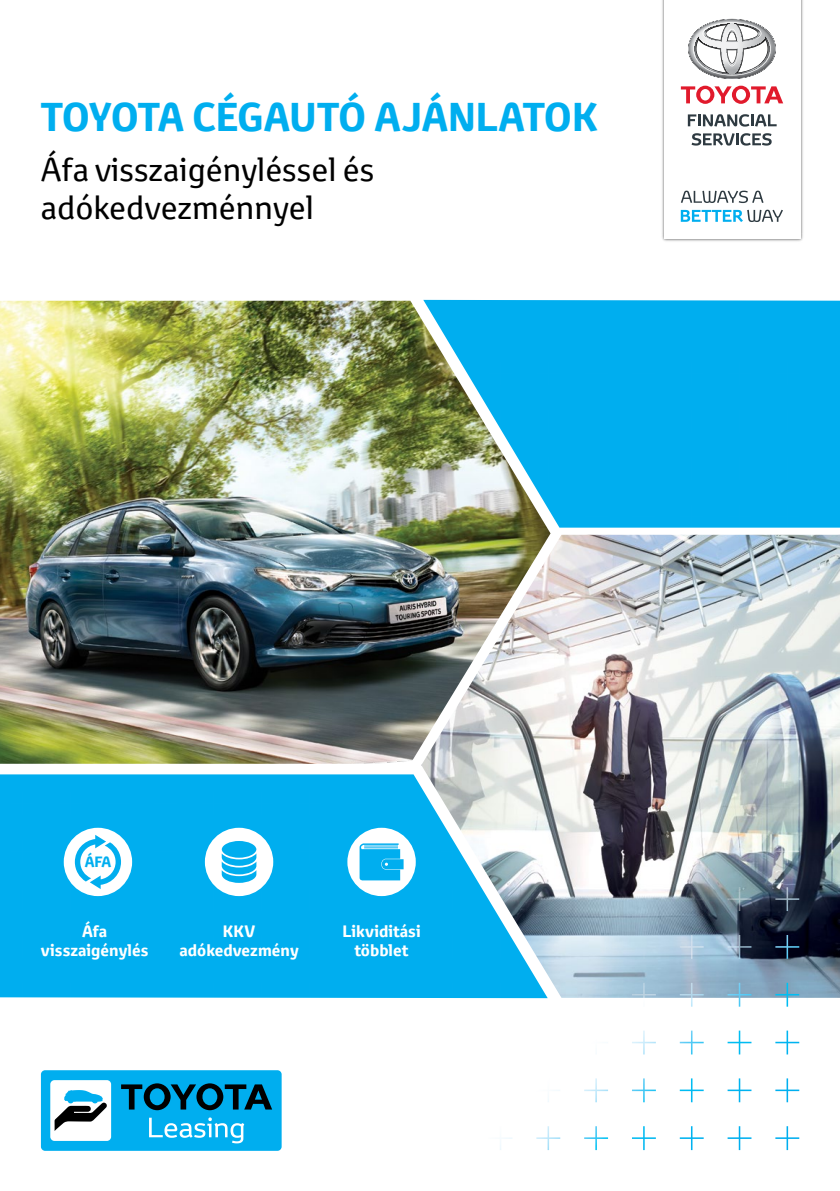
<style>
.page{position:relative;width:840px;height:1191px;background:#fff}
.page>*{position:absolute;margin:0;border:0;box-sizing:border-box;transform-origin:0 0}
.t1{font:700 39px "Toyota Text";letter-spacing:-.02em;color:#00aeef}
.t2{font:32px/38.4px "Toyota Text";color:#000}
.t3{font:700 16px/19.2px "Toyota Text";color:#fff;text-align:center}
.t4{font:700 14.6px "Toyota Text";color:#00aeef}
</style>
<div class="page">
<div style="left:0;top:774px;width:547px;height:224px;background:#00aeef"></div>
<img style="left:0;top:301px;width:550px;height:462px">
<img style="left:421px;top:535px;width:418px;height:462px">
<svg style="left:423px;top:300px;width:416px;height:227px;background:#1fafe0"></svg>
<img style="left:11px;top:361px;width:787px;height:72px">
<svg style="left:64px;top:827px;width:68px;height:69px"></svg>
<svg style="left:205px;top:827px;width:68px;height:69px"></svg>
<svg style="left:347px;top:827px;width:68px;height:69px"></svg>
<div style="left:41px;top:1070px;width:240px;height:80px;background:#00aeef;border-radius:4px"></div>
<svg style="left:121px;top:1083px;width:151px;height:27px"></svg>
<div style="left:50px;top:1080px;width:61px;height:61px;background:#fff;border-radius:4px"></div>
<svg style="left:149px;top:1117px;width:95px;height:26px"></svg>
<svg style="left:54px;top:1090px;width:53px;height:41px"></svg>
<img style="left:662px;top:0;width:141px;height:241px">
<div style="left:663px;top:0;width:136px;height:239px;background:#fff"></div>
<svg style="left:688px;top:19px;width:87px;height:60px"></svg>
<svg style="left:680px;top:86px;width:102px;height:18px"></svg>
<svg style="left:681px;top:191px;width:82px;height:12px"></svg>
<svg style="left:680px;top:210px;width:102px;height:12px"></svg>
<svg style="left:687px;top:114px;width:89px;height:13px"></svg>
<svg style="left:691px;top:133px;width:80px;height:13px"></svg>
<h1 class="t1" style="left:41px;top:91px;width:558px">TOYOTA CÉGAUTÓ AJÁNLATOK</h1>
<h2 class="t2" style="left:41px;top:150px;width:335px">Áfa visszaigényléssel és adókedvezménnyel</h2>
<p class="t4" style="left:85px;top:852px;width:28px">ÁFA</p>
<p class="t3" style="left:41px;top:921px;width:109px">Áfa visszaigénylés</p>
<p class="t3" style="left:179px;top:921px;width:121px">KKV adókedvezmény</p>
<p class="t3" style="left:342px;top:921px;width:80px">Likviditási többlet</p>
</div>
